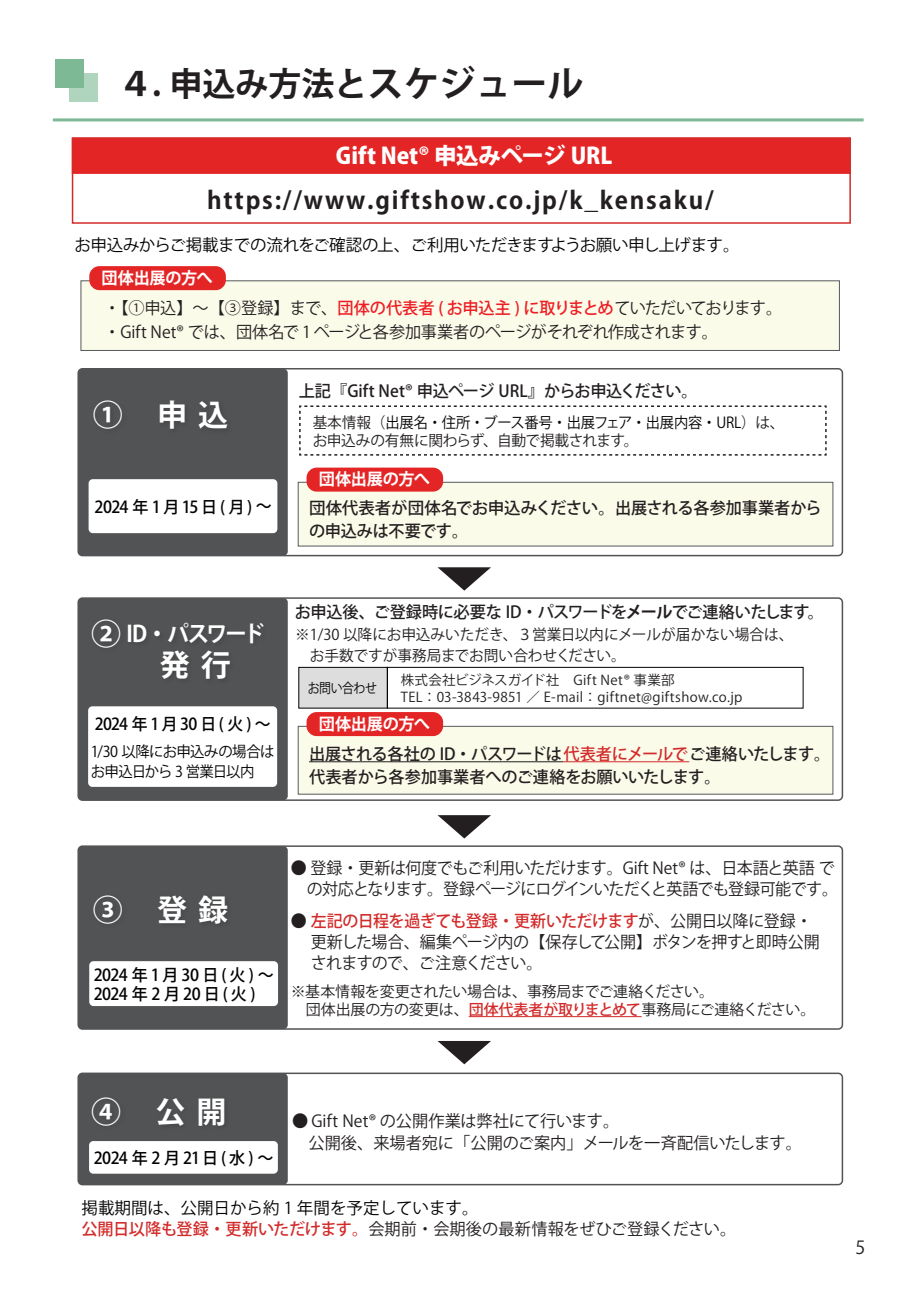
<style>
.page{position:relative;width:919px;height:1289px;background:#fff}
.page>*{position:absolute;margin:0;border:0;box-sizing:border-box;transform-origin:0 0}
.t1{font:700 33px "Koz Go Pr 6 N";color:#231f20}
.t2{font:700 30px "Koz Go Pro";color:#fff}
.t3{font:700 24px "Koz Go Pro";letter-spacing:.075em;color:#231f20}
.t4{font:800 22.5px "Koz Go Pro";letter-spacing:-.005em;color:#fff}
.t5{font:700 22.5px "Koz Go Pro";letter-spacing:-.1em;color:#fff;scale:.95 1}
.t6{font:18px "Koz Go Pr 6 N";color:#231f20}
.t7{font:16.5px/21px "Koz Go Pr 6 N";letter-spacing:-.03em;color:#231f20}
.t8{font:500 16.5px/22.5px "Koz Go Pr 6 N";letter-spacing:-.02em;color:#231f20}
.t9{font:16.5px/21px "Koz Go Pr 6 N";letter-spacing:-.01em;color:#030303}
.t10{font:16.5px/22.5px "Koz Go Pr 6 N";letter-spacing:-.005em;color:#231f20}
.t11{font:16.5px "Koz Go Pr 6 N";letter-spacing:-.035em;color:#030303}
.t12{font:500 16.5px/19.5px "Koz Go Pr 6 N";letter-spacing:.175em;color:#030303}
.t13{font:700 16.5px "Koz Go Pr 6 N";letter-spacing:-.015em;color:#fff}
.t14{font:500 16.5px "Koz Go Pr 6 N";letter-spacing:.13em;color:#030303}
.t15{font:500 16.5px "Koz Go Pr 6 N";letter-spacing:.155em;color:#030303;scale:.96 1}
.t16{font:500 16.5px "Koz Go Pr 6 N";letter-spacing:.155em;color:#030303}
.t17{font:15px/18px "Koz Go Pr 6 N";letter-spacing:-.01em;color:#231f20}
.t18{font:15px/19.5px "Koz Go Pr 6 N";letter-spacing:-.04em;color:#030303;scale:.96 1}
.t19{font:13.5px/16.5px "Koz Go Pr 6 N";letter-spacing:.025em;color:#231f20}
.t20{font:13.5px "Koz Go Pr 6 N";letter-spacing:-.035em;color:#030303;scale:.88 1}
.s1{font-size:36px}
.s2{font-weight:500;color:#ee1d23}
.s3{color:#030303}
.s4{font-weight:700}
.s5{color:#d22b2a}
.s6{font-weight:500;color:#d22b2a}
.s7{color:#231f20}
</style>
<div class="page">
<svg style="left:299px;top:405px;width:528px;height:51px"></svg>
<div style="left:55px;top:59px;width:28px;height:29px;background:#7cb994"></div>
<svg style="left:69px;top:74px;width:29px;height:28px"></svg>
<hr style="left:53px;top:118px;width:810px;height:3px;background:#7cb994">
<div style="left:81px;top:280px;width:758px;height:71px;background:#fbfbea;border:1px solid #56595b"></div>
<svg style="left:437px;top:567px;width:54px;height:23px"></svg>
<svg style="left:437px;top:815px;width:54px;height:23px"></svg>
<svg style="left:437px;top:1041px;width:54px;height:23px"></svg>
<div style="left:77px;top:845px;width:766px;height:184px;border:2px solid #515354;border-radius:4px"></div>
<div style="left:78px;top:846px;width:210px;height:183px;background:#515354;border-radius:4px"></div>
<div style="left:89px;top:961px;width:189px;height:45px;background:#fff;border-radius:4px"></div>
<div style="left:77px;top:1072px;width:766px;height:113px;border:2px solid #515354;border-radius:4px"></div>
<div style="left:78px;top:1073px;width:210px;height:111px;background:#515354;border-radius:4px"></div>
<div style="left:89px;top:1140px;width:189px;height:33px;background:#fff;border-radius:4px"></div>
<div style="left:77px;top:368px;width:766px;height:188px;border:2px solid #515354;border-radius:4px"></div>
<div style="left:78px;top:369px;width:210px;height:186px;background:#515354;border-radius:4px"></div>
<img style="left:172px;top:407px;width:49px;height:16px">
<div style="left:72px;top:137px;width:778px;height:37px;background:#e42526;border:2px solid #e42526"></div>
<div style="left:72px;top:138px;width:778px;height:86px;border:2px solid #d22b2a"></div>
<div style="left:90px;top:267px;width:135px;height:22px;background:#e42526;border-radius:9px"></div>
<div style="left:89px;top:266px;width:137px;height:24px;border:2px solid #e42526;border-radius:9px"></div>
<div style="left:77px;top:597px;width:766px;height:204px;border:2px solid #515354;border-radius:4px"></div>
<div style="left:78px;top:598px;width:210px;height:202px;background:#515354;border-radius:4px"></div>
<div style="left:89px;top:479px;width:188px;height:54px;background:#fff;border-radius:4px"></div>
<div style="left:88px;top:706px;width:189px;height:80px;background:#fff;border-radius:4px"></div>
<div style="left:298px;top:726px;width:535px;height:68px;background:#fbfbea;border:1px solid #56595b"></div>
<hr style="left:309px;top:761px;width:254px;height:1px;background:#231f20">
<hr style="left:563px;top:761px;width:126px;height:1px;background:#d22b2a">
<div style="left:307px;top:712px;width:135px;height:23px;background:#e42526;border-radius:9px"></div>
<div style="left:306px;top:712px;width:137px;height:24px;border:2px solid #e42526;border-radius:9px"></div>
<div style="left:298px;top:482px;width:535px;height:64px;background:#fbfbea;border:1px solid #56595b"></div>
<div style="left:307px;top:468px;width:135px;height:23px;background:#e42526;border-radius:9px"></div>
<div style="left:306px;top:467px;width:137px;height:24px;border:2px solid #e42526;border-radius:9px"></div>
<hr style="left:468px;top:1016px;width:173px;height:1px;background:#d22b2a">
<div style="left:298px;top:667px;width:89px;height:41px;background:#ddddde;border:1px solid #030303"></div>
<div style="left:387px;top:667px;width:416px;height:41px;border:1px solid #030303"></div>
<h1 class="t1" style="left:119px;top:66px;width:466px">４. 申込み方法と<span class="s1">スケジュール</span></h1>
<h3 class="t4" style="left:336px;top:141px;width:278px">Gift Net® 申込みページ URL</h3>
<h3 class="t3" style="left:207px;top:185px;width:508px">https://www.giftshow.co.jp/k_kensaku/</h3>
<p class="t11" style="left:74px;top:235px;width:666px">お申込みからご掲載までの流れをご確認の上、ご利用いただきますようお願い申し上げます。</p>
<p class="t13" style="left:102px;top:268px;width:113px">団体出展の方へ</p>
<p class="t7" style="left:104px;top:296px;width:679px;line-height:24px">・【①申込】～【③登録】まで、<span class="s2">団体の代表者 ( お申込主 ) に取りまとめ</span>ていただいております。・Gift Net® では、団体名で 1 ページと各参加事業者のページがそれぞれ作成されます。</p>
<h2 class="t2" style="left:93px;top:396px;width:137px">① 申 込</h2>
<p class="t16" style="left:94px;top:497px;width:179px">2024年1月15日(月)～</p>
<p class="t8" style="left:299px;top:380px;width:400px">上記『Gift Net® 申込ページ URL』からお申込ください。</p>
<p class="t17" style="left:312px;top:414px;width:473px">基本情報（<span class="s3">出展名・住所・ブース番号・出展フェア・出展内容・URL</span>）は、お申込みの有無に関わらず、自動で掲載されます。</p>
<p class="t13" style="left:319px;top:470px;width:113px">団体出展の方へ</p>
<p class="t8" style="left:309px;top:497px;width:514px">団体代表者が団体名でお申込みください。出展される各参加事業者からの申込みは不要です。</p>
<h2 class="t2" style="left:91px;top:614px;width:31px">②</h2>
<h3 class="t5" style="left:126px;top:619px;width:147px">ID・パスワード</h3>
<h2 class="t2" style="left:160px;top:645px;width:72px">発 行</h2>
<p class="t15" style="left:95px;top:714px;width:185px">2024年1月30日(火)～</p>
<p class="t18" style="left:91px;top:742px;width:193px">1/30 以降にお申込みの場合はお申込日から 3 営業日以内</p>
<p class="t8" style="left:295px;top:601px;width:530px">お申込後、ご登録時に必要な ID・パスワードを<span class="s4">メール</span>でご連絡いたします。</p>
<p class="t17" style="left:295px;top:624px;width:500px;line-height:21px">※1/30 以降にお申込みいただき、３営業日以内にメールが届かない場合は、　お手数ですが事務局までお問い合わせください。</p>
<p class="t20" style="left:308px;top:681px;width:80px">お問い合わせ</p>
<p class="t19" style="left:401px;top:672px;width:343px">株式会社ビジネスガイド社　Gift Net® 事業部<br>TEL：03-3843-9851 ／ E-mail：giftnet@giftshow.co.jp</p>
<p class="t13" style="left:319px;top:714px;width:113px">団体出展の方へ</p>
<p class="t8" style="left:309px;top:743px;width:523px">出展される各社の ID・パスワードは<span class="s5">代表者にメールで</span>ご連絡いたします。代表者から各参加事業者へのご連絡をお願いいたします。</p>
<h2 class="t2" style="left:93px;top:890px;width:31px">③</h2>
<h2 class="t2" style="left:157px;top:890px;width:72px">登 録</h2>
<p class="t12" style="left:94px;top:965px;width:181px">2024年1月30日(火)～<br>2024年2月20日(火)</p>
<p class="t7" style="left:291px;top:858px;width:549px">● 登録・更新は何度でもご利用いただけます。Gift Net® は、日本語と英語 で　の対応となります。登録ページにログインいただくと英語でも登録可能です。</p>
<p class="t7" style="left:291px;top:910px;width:530px">● <span class="s6">左記の日程を過ぎても登録・更新いただけます</span>が、公開日以降に登録・　 更新した場合、編集ページ内の【保存して公開】ボタンを押すと即時公開　されますので、ご注意ください。</p>
<p class="t17" style="left:291px;top:982px;width:526px">※基本情報を変更されたい場合は、事務局までご連絡ください。<br>　団体出展の方の変更は、<span class="s6">団体代表者が取りまとめて</span>事務局にご連絡ください。</p>
<h2 class="t2" style="left:91px;top:1092px;width:137px">④ 公 開</h2>
<p class="t14" style="left:94px;top:1148px;width:181px">2024年2月21日(水)～</p>
<p class="t10" style="left:292px;top:1109px;width:511px">● Gift Net® の公開作業は弊社にて行います。<br>　公開後、来場者宛に「公開のご案内」メールを一斉配信いたします。</p>
<p class="t9" style="left:81px;top:1197px;width:656px">掲載期間は、公開日から約 1 年間を予定しています。<br><span class="s6">公開日以降も登録・更新いただけます。</span><span class="s7">会期前・会期後の最新情報をぜひご登録ください。</span></p>
<p class="t6" style="left:855px;top:1237px;width:11px">5</p>
</div>
